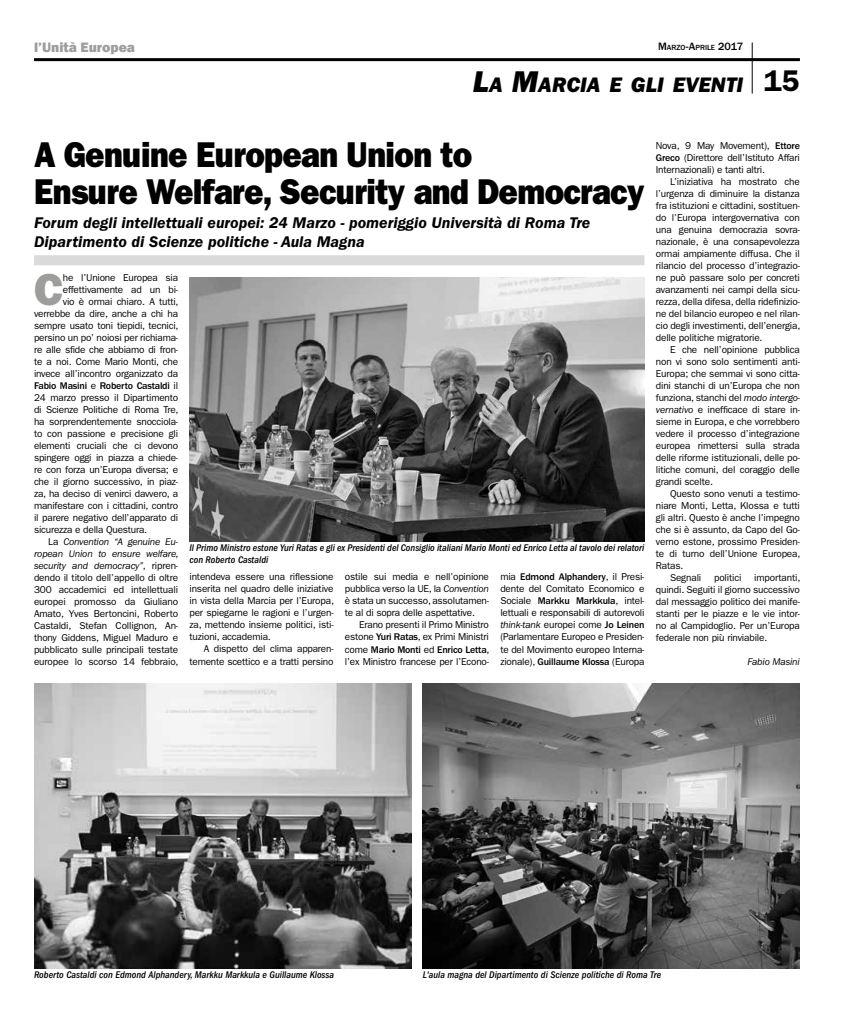
<style>
.page{position:relative;width:851px;height:1021px;background:#fff}
.page>*{position:absolute;margin:0;border:0;box-sizing:border-box;transform-origin:0 0}
.t1{font:45px "ITC Franklin Gothic Std Hvy";color:#9d9d9c}
.t2{font:36px/37px "ITC Franklin Gothic Std Hvy";letter-spacing:-.02em;color:#000;scale:.9 1}
.t3{font:21.7px "ITC Franklin Gothic Std Hvy It";color:#000}
.t4{font:italic 600 16px/19.2px "ITC Franklin Gothic Std";color:#000}
.t5{font:800 14px "Franklin Gothic";color:#9d9d9c}
.t6{font:10px/12px "ITC Franklin Gothic Std";letter-spacing:-.02em;color:#000;text-align:justify}
.t7{font:italic 500 condensed 10px/12px "ITC Franklin Gothic Std";color:#000}
.t8{font:italic 10px "ITC Franklin Gothic Std";letter-spacing:-.015em;color:#000}
.t9{font:500 10px "ITC Franklin Gothic Std";letter-spacing:-.02em;color:#000}
.t10{font:500 7.7px "ITC Franklin Gothic Std";color:#000}
.s1{font-size:11px}
.s2{font-size:31px}
.s3{font-family:"ITC Franklin Gothic Std";font-weight:600;font-size:30px}
.s4{font-weight:400}
.s5{font-style:normal}
.s6{font-style:italic}
.s7{font-weight:500}
</style>
<div class="page">
<hr style="left:34px;top:58px;width:765px;height:3px;background:#000">
<img style="left:189px;top:278px;width:455px;height:263px">
<img style="left:34px;top:683px;width:377px;height:285px">
<img style="left:422px;top:683px;width:377px;height:285px">
<hr style="left:751px;top:43px;width:1px;height:51px;background:#000">
<div style="left:34px;top:255px;width:610px;height:10px;background:#dadada"></div>
<h3 class="t5" style="left:34px;top:39px;width:103px">l’Unità Europea</h3>
<p class="t10" style="left:658px;top:43px;width:87px"><span class="s1">M</span>ARZO<span class="s1">-A</span>PRILE <span class="s1">2017</span></p>
<h3 class="t3" style="left:473px;top:72px;width:328px"><span class="s2">L</span>A <span class="s2">M</span>ARCIA E GLI EVENTI <span class="s3">15</span></h3>
<h2 class="t2" style="left:34px;top:136px;width:679px">A Genuine European Union to<br>Ensure Welfare, Security and Democracy</h2>
<h3 class="t4" style="left:34px;top:213px;width:557px">Forum degli intellettuali europei: 24 Marzo - pomeriggio Università di Roma Tre<br>Dipartimento di Scienze politiche - Aula Magna</h3>
<h1 class="t1" style="left:34px;top:263px;width:31px">C</h1>
<p class="t6" style="left:63px;top:271px;width:117px">he l’Unione Europea sia</p>
<p class="t6" style="left:63px;top:283px;width:117px">effettivamente ad un bi-</p>
<p class="t6" style="left:63px;top:295px;width:117px">vio è ormai chiaro. A tutti,</p>
<p class="t6" style="left:34px;top:307px;width:146px">verrebbe da dire, anche a chi ha</p>
<p class="t6" style="left:34px;top:319px;width:146px">sempre usato toni tiepidi, tecnici,</p>
<p class="t6" style="left:34px;top:331px;width:145px">persino un po’ noiosi per richiama-</p>
<p class="t6" style="left:34px;top:343px;width:146px">re alle sfide che abbiamo di fron-</p>
<p class="t6" style="left:34px;top:355px;width:145px">te a noi. Come Mario Monti, che</p>
<p class="t6" style="left:34px;top:367px;width:146px">invece all’incontro organizzato da</p>
<p class="t9" style="left:34px;top:379px;width:145px">Fabio Masini <span class="s4">e</span> Roberto Castaldi <span class="s4">il</span></p>
<p class="t6" style="left:34px;top:391px;width:146px">24 marzo presso il Dipartimento</p>
<p class="t6" style="left:34px;top:403px;width:146px">di Scienze Politiche di Roma Tre,</p>
<p class="t6" style="left:34px;top:415px;width:146px">ha sorprendentemente snocciola-</p>
<p class="t6" style="left:34px;top:427px;width:145px">to con passione e precisione gli</p>
<p class="t6" style="left:34px;top:439px;width:146px">elementi cruciali che ci devono</p>
<p class="t6" style="left:34px;top:451px;width:145px">spingere oggi in piazza a chiede-</p>
<p class="t6" style="left:34px;top:463px;width:145px">re con forza un’Europa diversa; e</p>
<p class="t6" style="left:34px;top:475px;width:145px">che il giorno successivo, in piaz-</p>
<p class="t6" style="left:34px;top:487px;width:146px">za, ha deciso di venirci davvero, a</p>
<p class="t6" style="left:34px;top:499px;width:146px">manifestare con i cittadini, contro</p>
<p class="t6" style="left:34px;top:511px;width:145px">il parere negativo dell’apparato di</p>
<p class="t6" style="left:34px;top:523px;width:115px">sicurezza e della Questura.</p>
<p class="t8" style="left:48px;top:536px;width:131px"><span class="s5">La</span> Convention “A genuine Eu-</p>
<p class="t8" style="left:34px;top:548px;width:146px">ropean Union to ensure welfare,</p>
<p class="t8" style="left:34px;top:560px;width:146px">security and democracy”<span class="s5">, ripren-</span></p>
<p class="t6" style="left:34px;top:571px;width:145px">dendo il titolo dell’appello di oltre</p>
<p class="t6" style="left:34px;top:583px;width:146px">300 accademici ed intellettuali</p>
<p class="t6" style="left:34px;top:595px;width:146px">europei promosso da Giuliano</p>
<p class="t6" style="left:34px;top:607px;width:146px">Amato, Yves Bertoncini, Roberto</p>
<p class="t6" style="left:34px;top:619px;width:145px">Castaldi, Stefan Collignon, An-</p>
<p class="t6" style="left:34px;top:631px;width:146px">thony Giddens, Miguel Maduro e</p>
<p class="t6" style="left:34px;top:643px;width:145px">pubblicato sulle principali testate</p>
<p class="t6" style="left:34px;top:655px;width:146px">europee lo scorso 14 febbraio,</p>
<p class="t7" style="left:189px;top:542px;width:456px">Il Primo Ministro estone Yuri Ratas e gli ex Presidenti del Consiglio italiani Mario Monti ed Enrico Letta al tavolo dei relatori con Roberto Castaldi</p>
<p class="t6" style="left:345px;top:571px;width:146px">ostile sui media e nell’opinione pubblica verso la UE, la <span class="s6">Convention </span>è stata un successo, assolutamen&shy;te al di sopra delle aspettative.</p>
<p class="t6" style="left:345px;top:619px;width:146px;text-indent:14px">Erano presenti il Primo Ministro estone <span class="s7">Yuri Ratas</span>, ex Primi Ministri come <span class="s7">Mario Monti</span> ed <span class="s7">Enrico Letta</span>, l’ex Ministro francese per l’Econo-</p>
<p class="t6" style="left:189px;top:571px;width:146px">intendeva essere una riflessione inserita nel quadro delle iniziative in vista della Marcia per l’Europa, per spiegarne le ragioni e l’urgen&shy;za, mettendo insieme politici, isti&shy;tuzioni, accademia.</p>
<p class="t6" style="left:189px;top:643px;width:146px;text-align:right">A dispetto del clima apparen&shy;temente scettico e a tratti persino</p>
<p class="t6" style="left:500px;top:571px;width:146px">mia <span class="s7">Edmond Alphandery</span>, il Presi&shy;dente del Comitato Economico e Sociale <span class="s7">Markku Markkula</span>, intel&shy;lettuali e responsabili di autorevoli <span class="s6">think-tank</span> europei come <span class="s7">Jo Leinen </span>(Parlamentare Europeo e Presiden&shy;te del Movimento europeo Interna&shy;zionale), <span class="s7">Guillaume Klossa</span> (Europa</p>
<p class="t6" style="left:655px;top:139px;width:146px">Nova, 9 May Movement), <span class="s7">Ettore Greco</span> (Direttore dell’Istituto Affari Internazionali) e tanti altri.</p>
<p class="t6" style="left:655px;top:175px;width:146px;text-indent:14px">L’iniziativa ha mostrato che l’urgenza di diminuire la distanza fra istituzioni e cittadini, sostituen&shy;do l’Europa intergovernativa con una genuina democrazia sovra&shy;nazionale, è una consapevolezza ormai ampiamente diffusa. Che il rilancio del processo d’integrazio&shy;ne può passare solo per concreti avanzamenti nei campi della sicu&shy;rezza, della difesa, della ridefinizio&shy;ne del bilancio europeo e nel rilan&shy;cio degli investimenti, dell’energia, delle politiche migratorie.</p>
<p class="t6" style="left:655px;top:343px;width:146px;text-indent:14px">E che nell’opinione pubblica non vi sono solo sentimenti anti-Europa; che semmai vi sono citta&shy;dini stanchi di un’Europa che non funziona, stanchi del <span class="s6">modo intergo&shy;vernativo</span> e inefficace di stare in&shy;sieme in Europa, e che vorrebbero vedere il processo d’integrazione europea rimettersi sulla strada delle riforme istituzionali, delle po&shy;litiche comuni, del coraggio delle grandi scelte.</p>
<p class="t6" style="left:670px;top:487px;width:131px">Questo sono venuti a testimo-</p>
<p class="t6" style="left:655px;top:499px;width:145px">niare Monti, Letta, Klossa e tutti</p>
<p class="t6" style="left:655px;top:511px;width:145px">gli altri. Questo è anche l’impegno</p>
<p class="t6" style="left:655px;top:523px;width:146px">che si è assunto, da Capo del Go-</p>
<p class="t6" style="left:655px;top:535px;width:146px">verno estone, prossimo Presiden-</p>
<p class="t6" style="left:655px;top:547px;width:146px">te di turno dell’Unione Europea,</p>
<p class="t6" style="left:655px;top:559px;width:29px">Ratas.</p>
<p class="t6" style="left:670px;top:571px;width:33px">Segnali</p>
<p class="t6" style="left:714px;top:571px;width:29px">politici</p>
<p class="t6" style="left:655px;top:571px;width:146px;text-indent:98px">importanti, quindi. Seguiti il giorno successivo dal messaggio politico dei manife&shy;stanti per le piazze e le vie intor&shy;no al Campidoglio. Per un’Europa federale non più rinviabile.</p>
<p class="t8" style="left:747px;top:656px;width:54px">Fabio Masini</p>
<p class="t7" style="left:34px;top:969px;width:301px">Roberto Castaldi con Edmond Alphandery, Markku Markkula e Guillaume Klossa</p>
<p class="t7" style="left:422px;top:969px;width:240px">L'aula magna del Dipartimento di Scienze politiche di Roma Tre</p>
</div>
